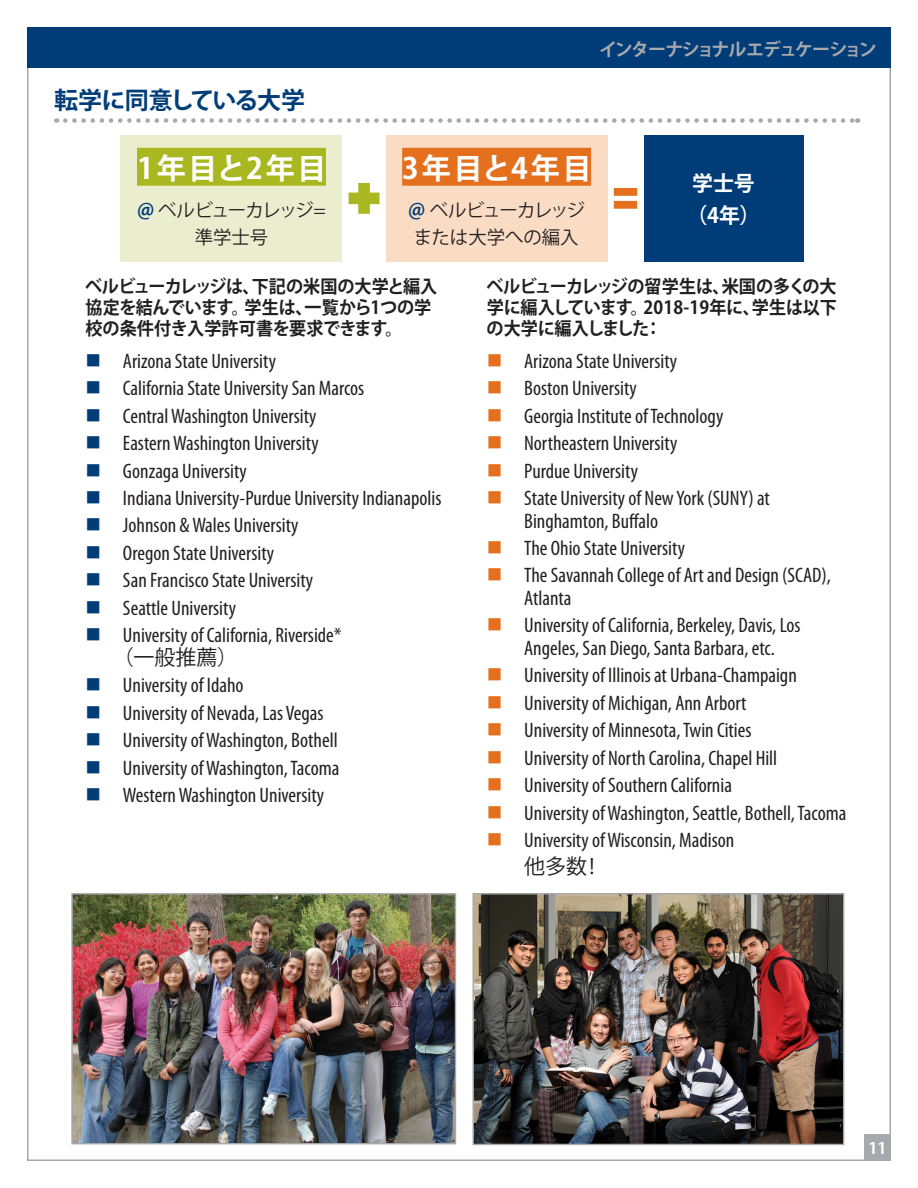
<style>
.page{position:relative;width:918px;height:1188px;background:#fff}
.page>*{position:absolute;margin:0;border:0;box-sizing:border-box;transform-origin:0 0}
.ESL_Level{font:700 29.25px "Koz Go Pro";letter-spacing:.08em;color:#fff}
.Header_Dotted_Line_B{font:700 24px "Koz Go Pro";letter-spacing:-.045em;color:#003d78}
.Header_Dotted_Line_B-2{font:700 21.15px "Koz Go Pro";color:#fff}
.Body_Text{font:condensed 21px/22.5px "Myriad Pro";color:#231f20}
.Body_Text-2{font:21px "Koz Go Pro";color:#231f20}
.ESL_Courses{font:18.45px/27.2px "Koz Go Pro";letter-spacing:-.01em;color:#231f20;text-align:center}
.ESL_Courses-2{font:18.45px/27.2px "Koz Go Pro";letter-spacing:-.04em;color:#231f20;text-align:center}
.Header_Small{font:700 18px/21px "Koz Go Pro";letter-spacing:-.03em;color:#231f20;scale:.95 1}
.Header_Small-2{font:700 18px/21px "Koz Go Pro";letter-spacing:-.01em;color:#231f20;text-align:justify;scale:.95 1}
.t1{font:700 18px "Koz Go Pro";letter-spacing:-.09em;color:#a8a9ad}
.t2{font:700 15.9px "Koz Go Pro";color:#fff}
.s1{font-weight:700;font-size:21.15px;color:#003d78}
.s2{color:#003d78}
.s3{font-family:"Koz Go Pro";font-stretch:normal}
.s4{color:#e4701e}
</style>
<div class="page">
<img style="left:71px;top:893px;width:386px;height:252px">
<svg style="left:65px;top:118px;width:793px;height:5px"></svg>
<img style="left:474px;top:895px;width:368px;height:248px">
<div style="left:472px;top:893px;width:372px;height:252px;border:1px solid #a8a9ad"></div>
<div style="left:386px;top:135px;width:221px;height:127px;background:#fadcc4"></div>
<div style="left:402px;top:148px;width:189px;height:38px;background:#e4701e"></div>
<svg style="left:349px;top:183px;width:31px;height:31px"></svg>
<svg style="left:614px;top:188px;width:23px;height:21px"></svg>
<div style="left:644px;top:135px;width:159px;height:127px;background:#003d78"></div>
<div style="left:121px;top:135px;width:221px;height:127px;background:#eaedce"></div>
<div style="left:137px;top:148px;width:189px;height:38px;background:#a9b720"></div>
<div style="left:27px;top:27px;width:864px;height:41px;background:#003d78"></div>
<div style="left:864px;top:1134px;width:27px;height:27px;background:#a8a9ad"></div>
<p class="Header_Dotted_Line_B" style="left:54px;top:85px;width:253px">転学に同意している大学</p>
<p class="t1" style="left:599px;top:38px;width:279px">インターナショナルエデュケーション</p>
<p class="ESL_Level" style="left:137px;top:149px;width:191px">1年目と2年目</p>
<p class="ESL_Courses-2" style="left:137px;top:197px;width:190px"><span class="s1">@</span> ベルビューカレッジ=準学士号</p>
<p class="Header_Small" style="left:85px;top:277px;width:372px">ベルビューカレッジは、下記の米国の大学と編入協定を結んでいます。学生は、一覧から1つの学校の条件付き入学許可書を要求できます。</p>
<p class="ESL_Level" style="left:402px;top:149px;width:191px">3年目と4年目</p>
<p class="ESL_Courses" style="left:408px;top:197px;width:178px"><span class="s1">@</span> ベルビューカレッジまたは大学への編入</p>
<p class="Header_Dotted_Line_B-2" style="left:692px;top:169px;width:64px">学士号</p>
<p class="Header_Dotted_Line_B-2" style="left:687px;top:202px;width:75px">（4年）</p>
<p class="Header_Small-2" style="left:487px;top:277px;width:370px">ベルビューカレッジの留学生は、米国の多くの大学に編入しています。2018-19年に、学生は以下の大学に編入しました：</p>
<p class="Body_Text" style="left:86px;top:349px;width:192px"><span class="s2">■</span> Arizona State University</p>
<p class="Body_Text" style="left:86px;top:377px;width:280px"><span class="s2">■</span> California State University San Marcos</p>
<p class="Body_Text" style="left:86px;top:404px;width:233px"><span class="s2">■</span> Central Washington University</p>
<p class="Body_Text" style="left:86px;top:432px;width:235px"><span class="s2">■</span> Eastern Washington University</p>
<p class="Body_Text" style="left:86px;top:459px;width:163px"><span class="s2">■</span> Gonzaga University</p>
<p class="Body_Text" style="left:86px;top:487px;width:357px"><span class="s2">■</span> Indiana University-Purdue University Indianapolis</p>
<p class="Body_Text" style="left:86px;top:514px;width:215px"><span class="s2">■</span> Johnson &amp; Wales University</p>
<p class="Body_Text" style="left:86px;top:541px;width:190px"><span class="s2">■</span> Oregon State University</p>
<p class="Body_Text" style="left:86px;top:569px;width:229px"><span class="s2">■</span> San Francisco State University</p>
<p class="Body_Text" style="left:86px;top:596px;width:152px"><span class="s2">■</span> Seattle University</p>
<p class="Body_Text" style="left:113px;top:624px;width:230px;text-indent:-27px"><span class="s2">■</span> University of California, Riverside*<span class="s3">（一般推薦）</span></p>
<p class="Body_Text" style="left:86px;top:674px;width:160px"><span class="s2">■</span> University of Idaho</p>
<p class="Body_Text" style="left:86px;top:701px;width:240px"><span class="s2">■</span> University of Nevada, Las Vegas</p>
<p class="Body_Text" style="left:86px;top:729px;width:254px"><span class="s2">■</span> University of Washington, Bothell</p>
<p class="Body_Text" style="left:86px;top:756px;width:255px"><span class="s2">■</span> University of Washington, Tacoma</p>
<p class="Body_Text" style="left:86px;top:784px;width:240px"><span class="s2">■</span> Western Washington University</p>
<p class="Body_Text" style="left:487px;top:349px;width:192px"><span class="s4">■</span> Arizona State University</p>
<p class="Body_Text" style="left:487px;top:377px;width:152px"><span class="s4">■</span> Boston University</p>
<p class="Body_Text" style="left:487px;top:404px;width:238px"><span class="s4">■</span> Georgia Institute of Technology</p>
<p class="Body_Text" style="left:487px;top:432px;width:192px"><span class="s4">■</span> Northeastern University</p>
<p class="Body_Text" style="left:487px;top:459px;width:153px"><span class="s4">■</span> Purdue University</p>
<p class="Body_Text" style="left:524px;top:487px;width:247px;text-indent:-38px"><span class="s4">■</span> State University of New York (SUNY) at<br>Binghamton, Buffalo</p>
<p class="Body_Text" style="left:487px;top:537px;width:200px"><span class="s4">■</span> The Ohio State University</p>
<p class="Body_Text" style="left:524px;top:564px;width:308px;text-indent:-38px"><span class="s4">■</span> The Savannah College of Art and Design (SCAD),<br>Atlanta</p>
<p class="Body_Text" style="left:487px;top:614px;width:315px;text-align:center"><span class="s4">■</span> University of California, Berkeley, Davis, Los<br>Angeles, San Diego, Santa Barbara, etc.</p>
<p class="Body_Text" style="left:487px;top:664px;width:312px"><span class="s4">■</span> University of Illinois at Urbana-Champaign</p>
<p class="Body_Text" style="left:487px;top:691px;width:261px"><span class="s4">■</span> University of Michigan, Ann Arbort</p>
<p class="Body_Text" style="left:487px;top:719px;width:266px"><span class="s4">■</span> University of Minnesota, Twin Cities</p>
<p class="Body_Text" style="left:487px;top:746px;width:292px"><span class="s4">■</span> University of North Carolina, Chapel Hill</p>
<p class="Body_Text" style="left:487px;top:774px;width:247px"><span class="s4">■</span> University of Southern California</p>
<p class="Body_Text" style="left:487px;top:801px;width:361px"><span class="s4">■</span> University of Washington, Seattle, Bothell, Tacoma</p>
<p class="Body_Text" style="left:487px;top:829px;width:249px"><span class="s4">■</span> University of Wisconsin, Madison</p>
<p class="Body_Text-2" style="left:524px;top:853px;width:80px">他多数！</p>
<p class="t2" style="left:868px;top:1138px;width:20px">11</p>
</div>
